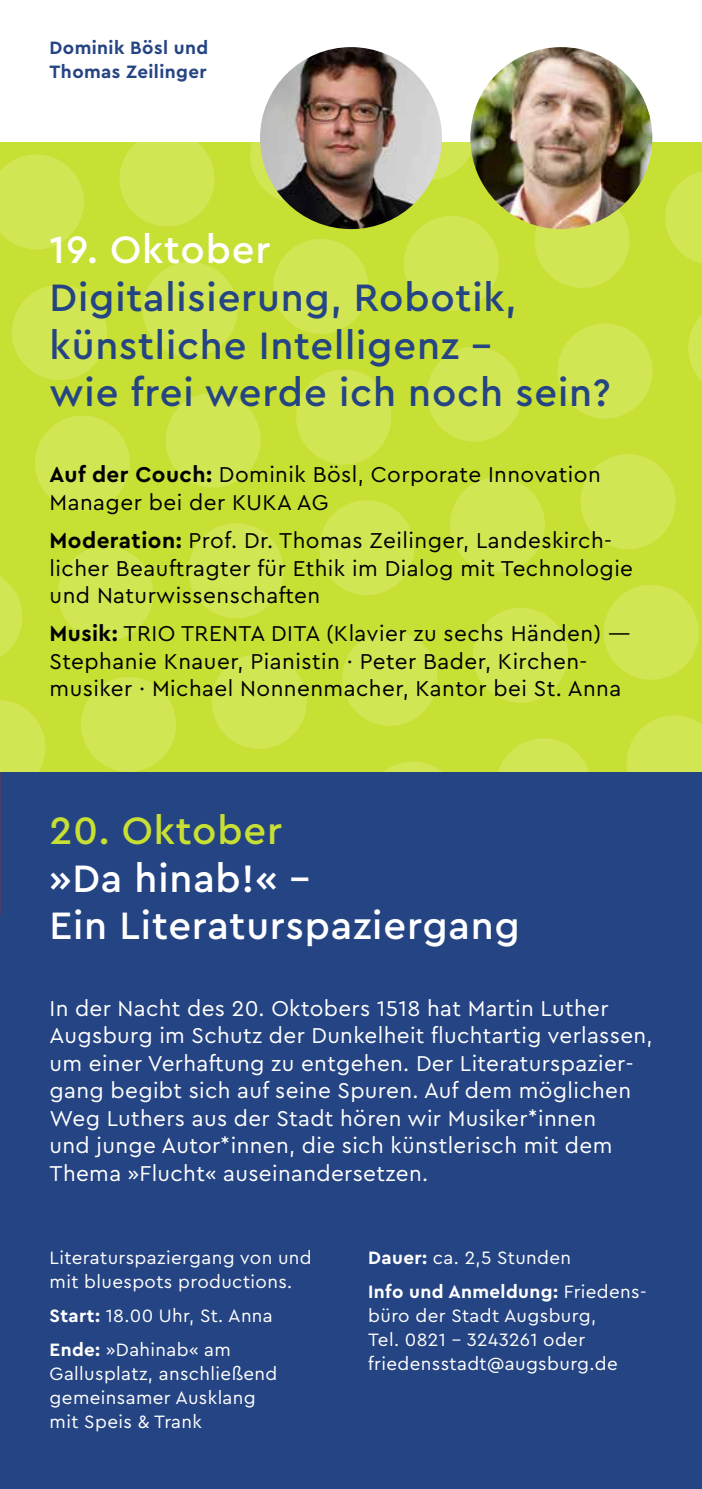
<style>
.page{position:relative;width:702px;height:1489px;background:#fff}
.page>*{position:absolute;margin:0;border:0;box-sizing:border-box;transform-origin:0 0}
.t1{font:500 40px/47.5px "Cera PRO";letter-spacing:.02em;color:#254483}
.t2{font:500 40px/47.5px "Cera PRO";letter-spacing:.02em;color:#fff}
.t3{font:500 40px "Cera PRO";letter-spacing:.02em;color:#c8df33}
.t4{font:22.5px/27.5px "Cera PRO";letter-spacing:.02em;color:#000}
.t5{font:22.5px/27.5px "Cera PRO";letter-spacing:.015em;color:#fff}
.t6{font:18.75px/23.8px "Cera PRO";letter-spacing:.02em;color:#fff}
.t7{font:700 18.75px/34.5px "Cera PRO";letter-spacing:.02em;color:#fff}
.t8{font:700 18.75px/23.8px "Cera PRO";letter-spacing:.02em;color:#254483}
.s1{font-weight:700}
.s2{font-weight:400}
</style>
<div class="page">
<div style="left:0;top:0;width:702px;height:1488px;background:#c8df33"></div>
<svg style="left:0;top:154px;width:84px;height:96px"></svg>
<svg style="left:119px;top:142px;width:96px;height:85px"></svg>
<svg style="left:250px;top:142px;width:41px;height:65px"></svg>
<svg style="left:430px;top:142px;width:49px;height:41px"></svg>
<svg style="left:12px;top:285px;width:95px;height:95px"></svg>
<svg style="left:142px;top:262px;width:96px;height:95px"></svg>
<svg style="left:273px;top:239px;width:95px;height:95px"></svg>
<svg style="left:400px;top:212px;width:99px;height:99px"></svg>
<svg style="left:532px;top:194px;width:101px;height:94px"></svg>
<svg style="left:665px;top:171px;width:37px;height:93px"></svg>
<svg style="left:35px;top:415px;width:95px;height:96px"></svg>
<svg style="left:165px;top:392px;width:96px;height:96px"></svg>
<svg style="left:296px;top:369px;width:95px;height:96px"></svg>
<svg style="left:427px;top:346px;width:95px;height:96px"></svg>
<svg style="left:557px;top:323px;width:96px;height:96px"></svg>
<svg style="left:688px;top:315px;width:14px;height:66px"></svg>
<svg style="left:0;top:577px;width:23px;height:80px"></svg>
<svg style="left:58px;top:546px;width:95px;height:96px"></svg>
<svg style="left:188px;top:523px;width:96px;height:95px"></svg>
<svg style="left:319px;top:500px;width:96px;height:95px"></svg>
<svg style="left:450px;top:477px;width:95px;height:95px"></svg>
<svg style="left:580px;top:454px;width:96px;height:95px"></svg>
<svg style="left:0;top:700px;width:46px;height:72px"></svg>
<svg style="left:81px;top:677px;width:95px;height:95px"></svg>
<svg style="left:211px;top:654px;width:96px;height:95px"></svg>
<svg style="left:342px;top:631px;width:96px;height:95px"></svg>
<svg style="left:473px;top:608px;width:95px;height:95px"></svg>
<svg style="left:603px;top:585px;width:96px;height:95px"></svg>
<svg style="left:383px;top:761px;width:59px;height:11px"></svg>
<svg style="left:498px;top:738px;width:91px;height:34px"></svg>
<svg style="left:626px;top:715px;width:76px;height:57px"></svg>
<div style="left:0;top:0;width:702px;height:142px;background:#fff"></div>
<img style="left:470px;top:47px;width:182px;height:182px;border-radius:91px">
<img style="left:260px;top:47px;width:182px;height:182px;border-radius:91px">
<div style="left:0;top:772px;width:702px;height:716px;background:#254483"></div>
<p class="t8" style="left:50px;top:35px;width:160px">Dominik Bösl und<br>Thomas Zeilinger</p>
<h1 class="t2" style="left:50px;top:224px;width:222px">19. Oktober</h1>
<h1 class="t1" style="left:50px;top:272px;width:562px">Digitalisierung, Robotik, künstliche Intelligenz –<br>wie frei werde ich noch sein?</h1>
<p class="t4" style="left:50px;top:460px;width:552px"><span class="s1">Auf der Couch:</span> Dominik Bösl, Corporate Innovation<br>Manager bei der KUKA AG</p>
<p class="t4" style="left:50px;top:525px;width:585px"><span class="s1">Moderation:</span> Prof. Dr. Thomas Zeilinger, Landeskirch&shy;licher Beauftragter für Ethik im Dialog mit Technologie und Naturwissenschaften</p>
<p class="t4" style="left:50px;top:619px;width:582px"><span class="s1">Musik:</span> TRIO TRENTA DITA (Klavier zu sechs Händen) —<br>Stephanie Knauer, Pianistin · Peter Bader, Kirchen&shy;musiker · Michael Nonnenmacher, Kantor bei St. Anna</p>
<h1 class="t3" style="left:50px;top:804px;width:234px">20. Oktober</h1>
<h1 class="t2" style="left:50px;top:852px;width:472px">»Da hinab!« –<br>Ein Literaturspaziergang</h1>
<p class="t5" style="left:50px;top:993px;width:604px">In der Nacht des 20. Oktobers 1518 hat Martin Luther Augsburg im Schutz der Dunkelheit fluchtartig verlassen, um einer Verhaftung zu entgehen. Der Literaturspazier&shy;gang begibt sich auf seine Spuren. Auf dem möglichen Weg Luthers aus der Stadt hören wir Musiker*innen<br>und junge Autor*innen, die sich künstlerisch mit dem Thema »Flucht« auseinandersetzen.</p>
<p class="t6" style="left:50px;top:1244px;width:264px">Literaturspaziergang von und mit bluespots productions.</p>
<p class="t6" style="left:50px;top:1297px;width:225px;line-height:34.5px"><span class="s1">Start:</span> 18.00 Uhr, St. Anna<br><span class="s1">Ende:</span> »Dahinab« am</p>
<p class="t6" style="left:50px;top:1360px;width:229px">Gallusplatz, anschließend gemeinsamer Ausklang mit Speis &amp; Trank</p>
<p class="t7" style="left:368px;top:1239px;width:280px">Dauer: <span class="s2">ca. 2,5 Stunden<br></span>Info und Anmeldung: <span class="s2">Friedens-</span></p>
<p class="t6" style="left:368px;top:1302px;width:251px">büro der Stadt Augsburg,<br>Tel. 0821 – 3243261 oder friedensstadt@augsburg.de</p>
</div>
